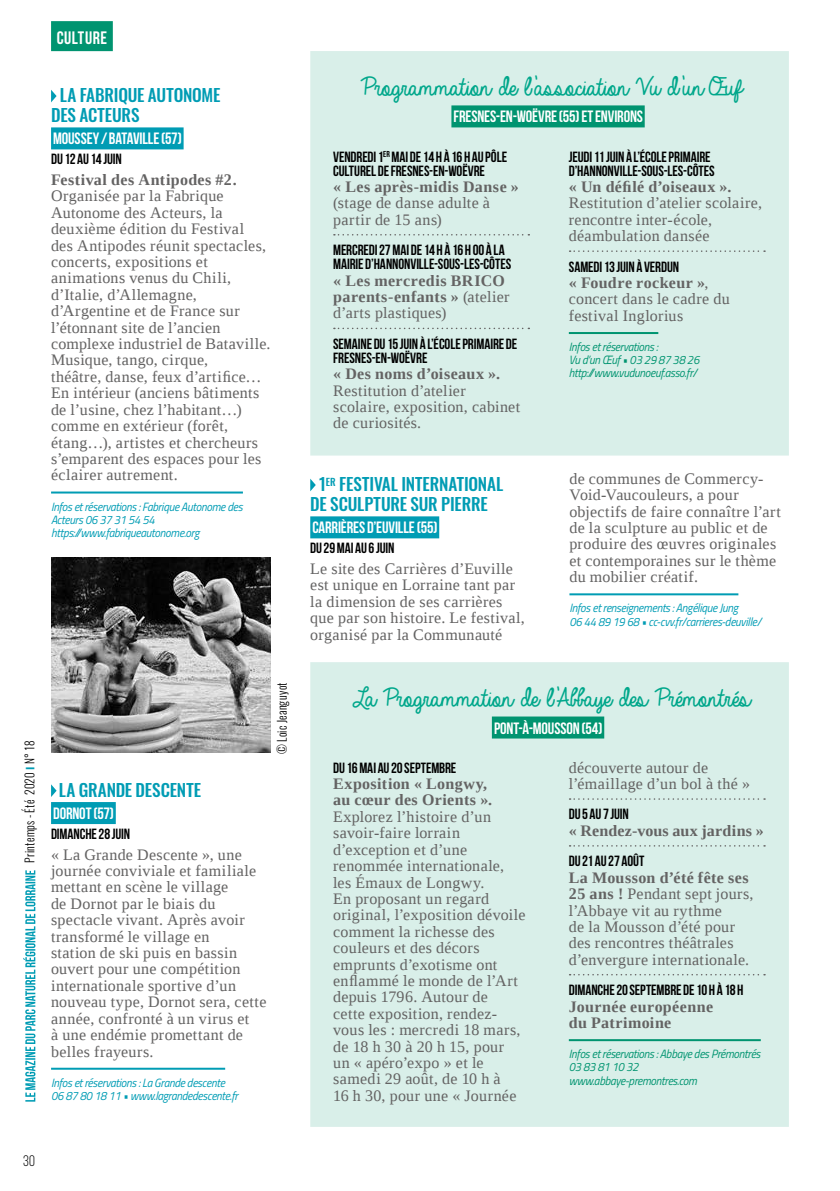
<style>
.page{position:relative;width:840px;height:1191px;background:#fff}
.page>*{position:absolute;margin:0;border:0;box-sizing:border-box;transform-origin:0 0}
.t1{font:28px "Always In My Heart";color:#00a78b}
.t2{font:700 18px "Bebas Neue";letter-spacing:.03em;color:#fff}
.t3{font:500 17.2px/20px "Oswald";letter-spacing:-.005em;color:#009cb4}
.t4{font:700 16.4px "Bebas Neue";letter-spacing:-.01em;color:#fff}
.t5{font:16px/16.4px "Liberation Serif";letter-spacing:.02em;color:#646363}
.t6{font:700 16px/16.4px "Liberation Serif";letter-spacing:.025em;color:#646363}
.t7{font:15.2px "Bebas Neue";color:#000}
.t8{font:700 14.8px/14px "Bebas Neue";letter-spacing:-.005em;color:#000}
.t9{font:italic 12px/13.2px "Titillium Web";letter-spacing:-.025em;color:#009cb4;scale:.94 1}
.t10{font:italic 12px/13.2px "Titillium Web";letter-spacing:-.025em;color:#009470;scale:.94 1}
.t11{font:300 12px "Oswald";letter-spacing:.025em;color:#000;scale:.94 1}
.s1{font-family:"Avenir";font-weight:900;color:#009cb4}
.s2{font-weight:400}
.s3{font-weight:700}
</style>
<div class="page">
<svg style="left:23px;top:870px;width:12px;height:231px"></svg>
<div style="left:51px;top:127px;width:132px;height:22px;background:#009cb4"></div>
<hr style="left:51px;top:491px;width:192px;height:2px;background:#009cb4">
<div style="left:51px;top:802px;width:65px;height:22px;background:#009cb4"></div>
<hr style="left:51px;top:1067px;width:174px;height:2px;background:#009cb4">
<svg style="left:51px;top:90px;width:6px;height:12px"></svg>
<svg style="left:51px;top:784px;width:6px;height:13px"></svg>
<div style="left:310px;top:516px;width:129px;height:22px;background:#009cb4"></div>
<svg style="left:310px;top:478px;width:5px;height:13px"></svg>
<hr style="left:569px;top:593px;width:169px;height:2px;background:#009cb4">
<div style="left:51px;top:21px;width:62px;height:30px;background:#009470"></div>
<div style="left:310px;top:51px;width:478px;height:404px;background:#d9efe9"></div>
<svg style="left:334px;top:234px;width:195px;height:1px"></svg>
<svg style="left:334px;top:328px;width:195px;height:1px"></svg>
<svg style="left:569px;top:250px;width:195px;height:2px"></svg>
<hr style="left:568px;top:332px;width:90px;height:2px;background:#009470">
<div style="left:451px;top:105px;width:193px;height:22px;background:#009470"></div>
<div style="left:310px;top:662px;width:478px;height:464px;background:#d9efe9"></div>
<svg style="left:569px;top:798px;width:195px;height:2px"></svg>
<svg style="left:569px;top:845px;width:195px;height:1px"></svg>
<svg style="left:569px;top:974px;width:195px;height:1px"></svg>
<hr style="left:568px;top:1039px;width:192px;height:2px;background:#009470">
<div style="left:491px;top:716px;width:113px;height:22px;background:#009470"></div>
<img style="left:51px;top:557px;width:219px;height:196px">
<p class="t2" style="left:57px;top:28px;width:52px">CULTURE</p>
<p class="t3" style="left:51px;top:86px;width:171px;text-indent:9px">LA FABRIQUE AUTONOME<br>DES ACTEURS</p>
<p class="t4" style="left:53px;top:130px;width:130px">MOUSSEY / BATAVILLE (57)</p>
<p class="t8" style="left:51px;top:152px;width:72px">DU 12 AU 14 JUIN</p>
<p class="t6" style="left:51px;top:171px;width:187px">Festival des Antipodes #2.</p>
<p class="t5" style="left:51px;top:188px;width:221px">Organisée par la Fabrique<br>Autonome des Acteurs, la deuxième édition du Festival<br>des Antipodes réunit spectacles, concerts, expositions et animations venus du Chili, d’Italie, d’Allemagne, d’Argentine et de France sur l’étonnant site de l’ancien complexe industriel de Bataville.<br>Musique, tango, cirque,<br>théâtre, danse, feux d’artifice…<br>En intérieur (anciens bâtiments de l’usine, chez l’habitant…) comme en extérieur (forêt, étang…), artistes et chercheurs s’emparent des espaces pour les éclairer autrement.</p>
<p class="t9" style="left:51px;top:499px;width:205px">Infos et réservations : Fabrique Autonome des<br>Acteurs 06 37 31 54 54 https://www.fabriqueautonome.org</p>
<p class="t11" style="left:21px;top:862px;width:131px;rotate:-90deg">Printemps - Été 2020 <span class="s1">I</span> N° 18</p>
<p class="t11" style="left:274px;top:754px;width:78px;rotate:-90deg">© Loic Jeanguyot</p>
<p class="t3" style="left:59px;top:780px;width:144px">LA GRANDE DESCENTE</p>
<p class="t4" style="left:53px;top:804px;width:62px">DORNOT (57)</p>
<p class="t8" style="left:51px;top:826px;width:81px">DIMANCHE 28 JUIN</p>
<p class="t5" style="left:51px;top:846px;width:217px">« La Grande Descente », une journée conviviale et familiale mettant en scène le village<br>de Dornot par le biais du spectacle vivant. Après avoir transformé le village en<br>station de ski puis en bassin ouvert pour une compétition internationale sportive d’un nouveau type, Dornot sera, cette année, confronté à un virus et<br>à une endémie promettant de belles frayeurs.</p>
<p class="t9" style="left:51px;top:1075px;width:200px">Infos et réservations : La Grande descente<br>06 87 80 18 11 • www.lagrandedescente.fr</p>
<p class="t7" style="left:23px;top:1152px;width:13px">30</p>
<h1 class="t1" style="left:356px;top:72px;width:382px">Programmation de l’association Vu d’un Œuf</h1>
<p class="t4" style="left:453px;top:108px;width:191px">FRESNES-EN-WOËVRE (55) ET ENVIRONS</p>
<p class="t8" style="left:333px;top:149px;width:175px">VENDREDI 1<sup>ER</sup> MAI DE 14H À 16H AU PÔLE<br>CULTUREL DE FRESNES-EN-WOËVRE</p>
<p class="t6" style="left:333px;top:178px;width:187px">« Les après-midis Danse »</p>
<p class="t5" style="left:333px;top:195px;width:158px">(stage de danse adulte à partir de 15 ans)</p>
<p class="t8" style="left:333px;top:243px;width:179px">MERCREDI 27 MAI DE 14H À 16H00 À LA<br>MAIRIE D’HANNONVILLE-SOUS-LES-CÔTES</p>
<p class="t6" style="left:333px;top:272px;width:178px">« Les mercredis BRICO parents-enfants » <span class="s2">(atelier d’arts plastiques)</span></p>
<p class="t8" style="left:333px;top:336px;width:185px">SEMAINE DU 15 JUIN À L’ÉCOLE PRIMAIRE DE<br>FRESNES-EN-WOËVRE</p>
<p class="t6" style="left:333px;top:365px;width:168px">« Des noms d’oiseaux ».</p>
<p class="t5" style="left:333px;top:382px;width:188px">Restitution d’atelier scolaire, exposition, cabinet de curiosités.</p>
<p class="t3" style="left:310px;top:474px;width:194px;text-indent:8px">1<sup>ER</sup> FESTIVAL INTERNATIONAL<br>DE SCULPTURE SUR PIERRE</p>
<p class="t4" style="left:312px;top:519px;width:126px">CARRIÈRES D’EUVILLE (55)</p>
<p class="t8" style="left:310px;top:541px;width:86px">DU 29 MAI AU 6 JUIN</p>
<p class="t5" style="left:310px;top:560px;width:216px">Le site des Carrières d’Euville est unique en Lorraine tant par la dimension de ses carrières que par son histoire. Le festival, organisé par la Communauté</p>
<p class="t8" style="left:568px;top:149px;width:147px">JEUDI 11 JUIN À L’ÉCOLE PRIMAIRE<br>D’HANNONVILLE-SOUS-LES-CÔTES</p>
<p class="t6" style="left:568px;top:178px;width:164px">« Un défilé d’oiseaux ».</p>
<p class="t5" style="left:568px;top:195px;width:195px">Restitution d’atelier scolaire, rencontre inter-école, déambulation dansée</p>
<p class="t8" style="left:568px;top:259px;width:112px">SAMEDI 13 JUIN À VERDUN</p>
<p class="t5" style="left:568px;top:274px;width:162px"><span class="s3">« Foudre rockeur »</span>, concert dans le cadre du festival Inglorius</p>
<p class="t10" style="left:568px;top:340px;width:140px">Infos et réservations :<br>Vu d’un Œuf • 03 29 87 38 26 http://www.vudunoeuf.asso.fr/</p>
<p class="t5" style="left:569px;top:470px;width:213px">de communes de Commercy-<br>Void-Vaucouleurs, a pour objectifs de faire connaître l’art de la sculpture au public et de produire des œuvres originales et contemporaines sur le thème du mobilier créatif.</p>
<p class="t9" style="left:569px;top:601px;width:206px">Infos et renseignements : Angélique Jung<br>06 44 89 19 68 • cc-cvv.fr/carrieres-deuville/</p>
<h1 class="t1" style="left:349px;top:682px;width:397px">La Programmation de l’Abbaye des Prémontrés</h1>
<p class="t4" style="left:493px;top:719px;width:110px">PONT-À-MOUSSON (54)</p>
<p class="t8" style="left:333px;top:760px;width:125px">DU 16MAI AU 20SEPTEMBRE</p>
<p class="t6" style="left:333px;top:775px;width:160px">Exposition « Longwy, au cœur des Orients ».</p>
<p class="t5" style="left:333px;top:808px;width:194px">Explorez l’histoire d’un savoir-faire lorrain d’exception et d’une renommée internationale, les Émaux de Longwy.<br>En proposant un regard original, l’exposition dévoile comment la richesse des couleurs et des décors emprunts d’exotisme ont enflammé le monde de l’Art depuis 1796. Autour de<br>cette exposition, rendez&shy;vous les : mercredi 18 mars, de 18 h 30 à 20 h 15, pour<br>un « apéro’expo » et le samedi 29 août, de 10 h à<br>16 h 30, pour une « Journée</p>
<p class="t5" style="left:568px;top:759px;width:182px">découverte autour de l’émaillage d’un bol à thé »</p>
<p class="t8" style="left:568px;top:807px;width:61px">DU 5 AU 7JUIN</p>
<p class="t6" style="left:568px;top:822px;width:196px">« Rendez-vous aux jardins »</p>
<p class="t8" style="left:568px;top:854px;width:77px">DU 21 AU 27 AOÛT</p>
<p class="t5" style="left:568px;top:869px;width:186px"><span class="s3">La Mousson d’été fête ses<br>25 ans !</span> Pendant sept jours, l’Abbaye vit au rythme<br>de la Mousson d’été pour des rencontres théâtrales d’envergure internationale.</p>
<p class="t8" style="left:568px;top:982px;width:176px">DIMANCHE20SEPTEMBRE DE 10H À 18H</p>
<p class="t6" style="left:568px;top:997px;width:146px">Journée européenne du Patrimoine</p>
<p class="t10" style="left:568px;top:1046px;width:205px">Infos et réservations : Abbaye des Prémontrés<br>03 83 81 10 32 www.abbaye-premontres.com</p>
</div>
